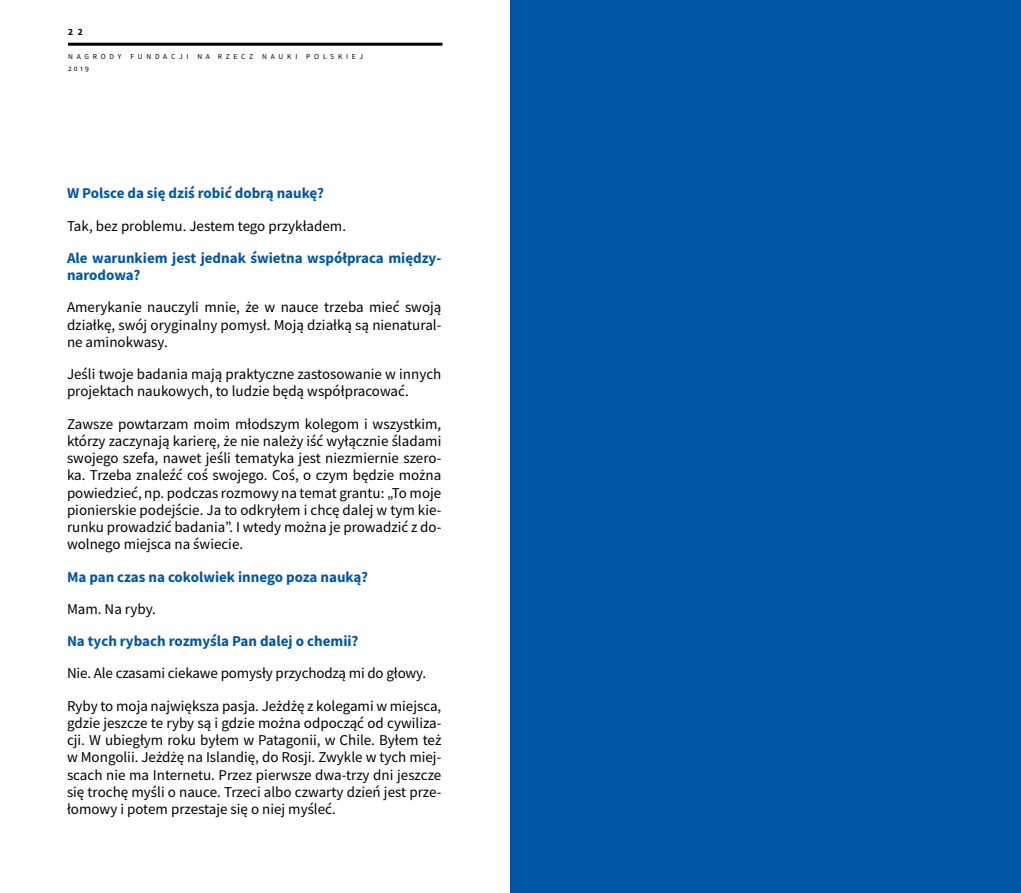
<style>
.page{position:relative;width:1021px;height:893px;background:#fff}
.page>*{position:absolute;margin:0;border:0;box-sizing:border-box;transform-origin:0 0}
.t1{font:15px/17.2px "Source Sans Pro";color:#000;text-align:justify}
.t2{font:700 15px/17.2px "Source Sans Pro";color:#0057a5}
.t3{font:700 9.6px "Source Sans Pro";color:#000}
.t4{font:7.5px/12.5px "Source Sans Pro";letter-spacing:.5em;color:#000}
</style>
<div class="page">
<hr style="left:68px;top:43px;width:374px;height:3px;background:#000">
<div style="left:510px;top:0;width:510px;height:893px;background:#0057a5"></div>
<p class="t3" style="left:68px;top:25px;width:16px">2 2</p>
<p class="t4" style="left:68px;top:50px;width:296px">NAGRODY FUNDACJI NA RZECZ NAUKI POLSKIEJ<br>2019</p>
<p class="t2" style="left:67px;top:185px;width:258px">W Polsce da się dziś robić dobrą naukę?</p>
<p class="t1" style="left:67px;top:217px;width:280px">Tak, bez problemu. Jestem tego przykładem.</p>
<p class="t2" style="left:67px;top:249px;width:376px">Ale warunkiem jest jednak świetna współpraca między&shy;narodowa?</p>
<p class="t1" style="left:67px;top:299px;width:376px">Amerykanie nauczyli mnie, że w nauce trzeba mieć swoją działkę, swój oryginalny pomysł. Moją działką są nienatural&shy;ne aminokwasy.</p>
<p class="t1" style="left:67px;top:365px;width:376px">Jeśli twoje badania mają praktyczne zastosowanie w innych projektach naukowych, to ludzie będą współpracować.</p>
<p class="t1" style="left:67px;top:415px;width:376px">Zawsze powtarzam moim młodszym kolegom i wszystkim, którzy zaczynają karierę, że nie należy iść wyłącznie śladami swojego szefa, nawet jeśli tematyka jest niezmiernie szero&shy;ka. Trzeba znaleźć coś swojego. Coś, o czym będzie można powiedzieć, np. podczas rozmowy na temat grantu: „To moje pionierskie podejście. Ja to odkryłem i chcę dalej w tym kie&shy;runku prowadzić badania”. I wtedy można je prowadzić z do&shy;wolnego miejsca na świecie.</p>
<p class="t2" style="left:67px;top:568px;width:302px">Ma pan czas na cokolwiek innego poza nauką?</p>
<p class="t1" style="left:67px;top:600px;width:90px">Mam. Na ryby.</p>
<p class="t2" style="left:67px;top:632px;width:293px">Na tych rybach rozmyśla Pan dalej o chemii?</p>
<p class="t1" style="left:67px;top:657px;width:376px;line-height:32.2px">Nie. Ale czasami ciekawe pomysły przychodzą mi do głowy.<br>Ryby to moja największa pasja. Jeżdżę z kolegami w miejsca,</p>
<p class="t1" style="left:67px;top:714px;width:376px">gdzie jeszcze te ryby są i gdzie można odpocząć od cywiliza&shy;cji. W ubiegłym roku byłem w Patagonii, w Chile. Byłem też w Mongolii. Jeżdżę na Islandię, do Rosji. Zwykle w tych miej&shy;scach nie ma Internetu. Przez pierwsze dwa-trzy dni jeszcze się trochę myśli o nauce. Trzeci albo czwarty dzień jest prze&shy;łomowy i potem przestaje się o niej myśleć.</p>
</div>
